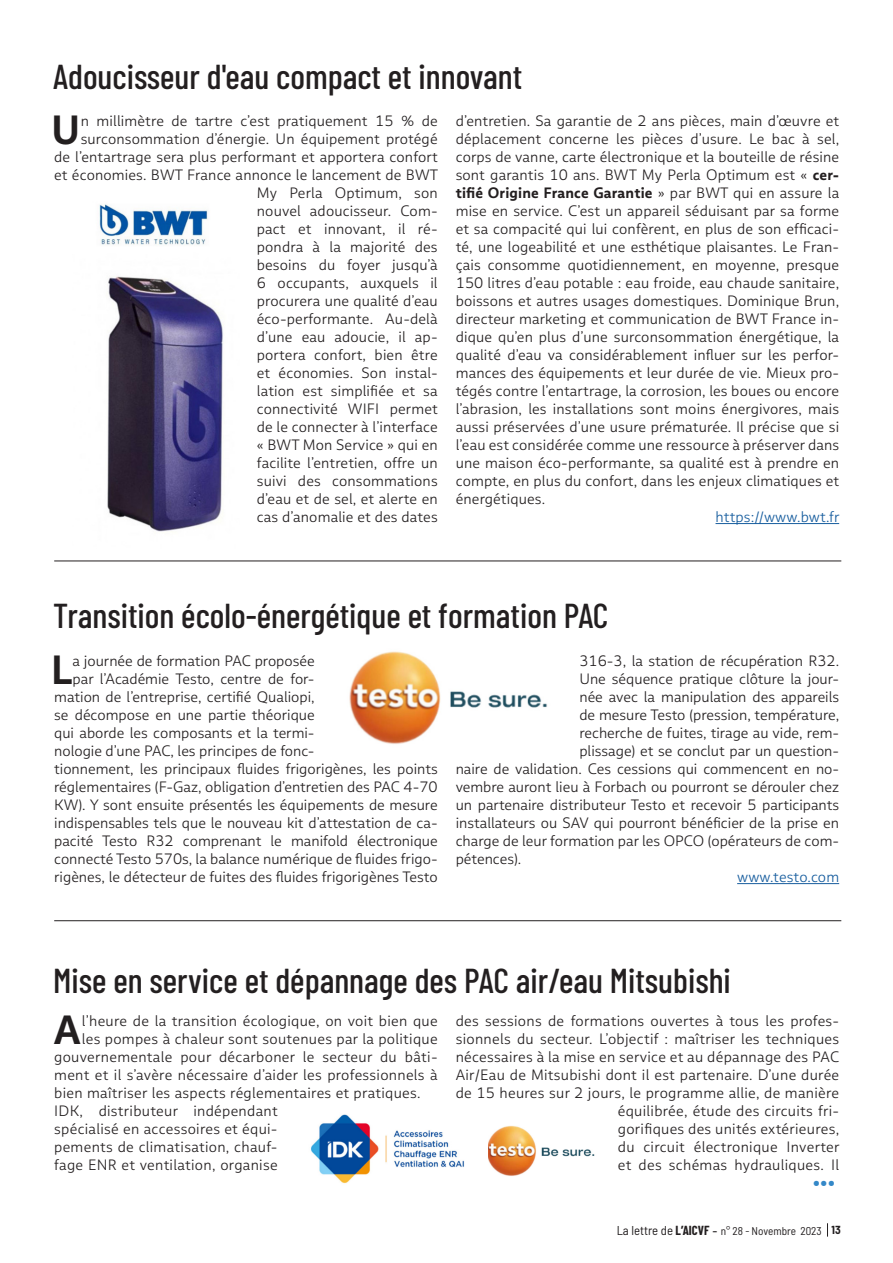
<style>
.page{position:relative;width:893px;height:1263px;background:#fff}
.page>*{position:absolute;margin:0;border:0;box-sizing:border-box;transform-origin:0 0}
.texte_courant_actu{font:700 40.65px "Multiple Sans Pro";color:#231f20}
.titre_actu{font:500 34.5px "Barlow Condensed";color:#231f20}
.tetiere_bleue{font:700 33px "Barlow Condensed";color:#3488c8}
.texte_courant_actu-2{font:300 15px/18px "Multiple Sans Pro";letter-spacing:.005em;color:#231f20;text-align:right}
.texte_courant_actu-3{font:300 15px "Multiple Sans Pro";letter-spacing:.01em;color:#175d9e}
.t1{font:semi-condensed 11.25px "Barlow";color:#231f20}
.s1{font-weight:700}
.s2{font-size:12.75px}
.s3{font-family:"Barlow Condensed";font-weight:700;font-stretch:normal;font-size:12.75px}
.s4{font-family:"Multiple Sans Pro";font-stretch:normal;font-size:12.75px}
.s5{font-weight:700;font-size:11.4px}
</style>
<div class="page">
<svg style="left:827px;top:1223px;width:1px;height:13px"></svg>
<hr style="left:715px;top:523px;width:124px;height:1px;background:#175d9e">
<hr style="left:737px;top:883px;width:102px;height:1px;background:#175d9e">
<hr style="left:54px;top:561px;width:787px;height:1px;background:#231f20">
<hr style="left:54px;top:920px;width:787px;height:1px;background:#231f20">
<img style="left:99px;top:204px;width:125px;height:328px">
<img style="left:349px;top:651px;width:198px;height:93px">
<img style="left:488px;top:1125px;width:107px;height:51px">
<img style="left:311px;top:1114px;width:153px;height:70px">
<p class="titre_actu" style="left:53px;top:51px;width:471px">Adoucisseur d'eau compact et innovant</p>
<p class="texte_courant_actu-2" style="left:54px;top:112px;width:386px">n millimètre de tartre c’est pratiquement 15 % de surconsommation d’énergie. Un équipement protégé<br>de l’entartrage sera plus performant et apportera confort et économies. BWT France annonce le lancement de BWT<br>My Perla Optimum, son<br>nouvel adoucisseur. Com-<br>pact et innovant, il ré-<br>pondra à la majorité des<br>besoins du foyer jusqu’à<br>6 occupants, auxquels il<br>procurera une qualité d’eau<br>éco-performante. Au-delà<br>d’une eau adoucie, il ap-<br>portera confort, bien être<br>et économies. Son instal-<br>lation est simplifiée et sa<br>connectivité WIFI permet<br>de le connecter à l’interface<br>« BWT Mon Service » qui en<br>facilite l’entretien, offre un<br>suivi des consommations<br>d’eau et de sel, et alerte en<br>cas d’anomalie et des dates</p>
<p class="texte_courant_actu-2" style="left:456px;top:112px;width:385px;text-align:justify">d’entretien. Sa garantie de 2 ans pièces, main d’œuvre et déplacement concerne les pièces d’usure. Le bac à sel, corps de vanne, carte électronique et la bouteille de résine sont garantis 10 ans. BWT My Perla Optimum est « <span class="s1">cer&shy;tifié Origine France Garantie</span> » par BWT qui en assure la mise en service. C’est un appareil séduisant par sa forme et sa compacité qui lui confèrent, en plus de son efficaci&shy;té, une logeabilité et une esthétique plaisantes. Le Fran&shy;çais consomme quotidiennement, en moyenne, presque 150 litres d’eau potable : eau froide, eau chaude sanitaire, boissons et autres usages domestiques. Dominique Brun, directeur marketing et communication de BWT France in&shy;dique qu’en plus d’une surconsommation énergétique, la qualité d’eau va considérablement influer sur les perfor&shy;mances des équipements et leur durée de vie. Mieux pro&shy;tégés contre l’entartrage, la corrosion, les boues ou encore l’abrasion, les installations sont moins énergivores, mais aussi préservées d’une usure prématurée. Il précise que si l’eau est considérée comme une ressource à préserver dans une maison éco-performante, sa qualité est à prendre en compte, en plus du confort, dans les enjeux climatiques et énergétiques.</p>
<p class="texte_courant_actu" style="left:51px;top:104px;width:31px">U</p>
<p class="texte_courant_actu-3" style="left:715px;top:508px;width:126px">https://www.bwt.fr</p>
<p class="titre_actu" style="left:53px;top:591px;width:557px">Transition écolo-énergétique et formation PAC</p>
<p class="texte_courant_actu" style="left:51px;top:644px;width:23px">L</p>
<p class="texte_courant_actu-2" style="left:73px;top:652px;width:244px">a journée de formation PAC proposée</p>
<p class="texte_courant_actu-2" style="left:73px;top:670px;width:244px">par l’Académie Testo, centre de for-</p>
<p class="texte_courant_actu-2" style="left:54px;top:688px;width:262px">mation de l’entreprise, certifié Qualiopi,</p>
<p class="texte_courant_actu-2" style="left:54px;top:706px;width:262px">se décompose en une partie théorique</p>
<p class="texte_courant_actu-2" style="left:54px;top:724px;width:262px">qui aborde les composants et la termi-</p>
<p class="texte_courant_actu-2" style="left:54px;top:742px;width:262px">nologie d’une PAC, les principes de fonc-</p>
<p class="texte_courant_actu-2" style="left:54px;top:760px;width:385px">tionnement, les principaux fluides frigorigènes, les points</p>
<p class="texte_courant_actu-2" style="left:54px;top:778px;width:385px">réglementaires (F-Gaz, obligation d’entretien des PAC 4-70</p>
<p class="texte_courant_actu-2" style="left:54px;top:796px;width:385px">KW). Y sont ensuite présentés les équipements de mesure</p>
<p class="texte_courant_actu-2" style="left:54px;top:814px;width:385px">indispensables tels que le nouveau kit d’attestation de ca-</p>
<p class="texte_courant_actu-2" style="left:54px;top:832px;width:385px">pacité Testo R32 comprenant le manifold électronique</p>
<p class="texte_courant_actu-2" style="left:54px;top:850px;width:385px">connecté Testo 570s, la balance numérique de fluides frigo-</p>
<p class="texte_courant_actu-2" style="left:54px;top:868px;width:385px">rigènes, le détecteur de fuites des fluides frigorigènes Testo</p>
<p class="texte_courant_actu-2" style="left:579px;top:652px;width:261px">316-3, la station de récupération R32.</p>
<p class="texte_courant_actu-2" style="left:579px;top:670px;width:261px">Une séquence pratique clôture la jour-</p>
<p class="texte_courant_actu-2" style="left:579px;top:688px;width:261px">née avec la manipulation des appareils</p>
<p class="texte_courant_actu-2" style="left:579px;top:706px;width:261px">de mesure Testo (pression, température,</p>
<p class="texte_courant_actu-2" style="left:579px;top:724px;width:261px">recherche de fuites, tirage au vide, rem-</p>
<p class="texte_courant_actu-2" style="left:579px;top:742px;width:261px">plissage) et se conclut par un question-</p>
<p class="texte_courant_actu-2" style="left:456px;top:760px;width:385px">naire de validation. Ces cessions qui commencent en no-</p>
<p class="texte_courant_actu-2" style="left:456px;top:778px;width:385px">vembre auront lieu à Forbach ou pourront se dérouler chez</p>
<p class="texte_courant_actu-2" style="left:456px;top:796px;width:385px">un partenaire distributeur Testo et recevoir 5 participants</p>
<p class="texte_courant_actu-2" style="left:456px;top:814px;width:385px">installateurs ou SAV qui pourront bénéficier de la prise en</p>
<p class="texte_courant_actu-2" style="left:456px;top:832px;width:385px">charge de leur formation par les OPCO (opérateurs de com-</p>
<p class="texte_courant_actu-2" style="left:456px;top:850px;width:67px">pétences).</p>
<p class="texte_courant_actu-3" style="left:737px;top:868px;width:104px">www.testo.com</p>
<p class="titre_actu" style="left:53px;top:956px;width:679px">Mise en service et dépannage des PAC air/eau Mitsubishi</p>
<p class="texte_courant_actu" style="left:54px;top:1004px;width:28px">A</p>
<p class="texte_courant_actu-2" style="left:82px;top:1012px;width:357px">l’heure de la transition écologique, on voit bien que</p>
<p class="texte_courant_actu-2" style="left:82px;top:1030px;width:357px">les pompes à chaleur sont soutenues par la politique</p>
<p class="texte_courant_actu-2" style="left:54px;top:1048px;width:385px">gouvernementale pour décarboner le secteur du bâti-</p>
<p class="texte_courant_actu-2" style="left:54px;top:1066px;width:385px">ment et il s’avère nécessaire d’aider les professionnels à</p>
<p class="texte_courant_actu-2" style="left:54px;top:1084px;width:368px">bien maîtriser les aspects réglementaires et pratiques.</p>
<p class="texte_courant_actu-2" style="left:54px;top:1102px;width:225px;text-align:justify">IDK, distributeur indépendant spécialisé en accessoires et équi&shy;pements de climatisation, chauf&shy;fage ENR et ventilation, organise</p>
<p class="texte_courant_actu-2" style="left:456px;top:1012px;width:385px">des sessions de formations ouvertes à tous les profes&shy;sionnels du secteur. L’objectif : maîtriser les techniques nécessaires à la mise en service et au dépannage des PAC Air/Eau de Mitsubishi dont il est partenaire. D’une durée de 15 heures sur 2 jours, le programme allie, de manière équilibrée, étude des circuits fri-<br>gorifiques des unités extérieures,<br>du circuit électronique Inverter<br>et des schémas hydrauliques. Il</p>
<p class="tetiere_bleue" style="left:813px;top:1150px;width:24px">...</p>
<p class="t1" style="left:617px;top:1224px;width:225px"><span class="s2">La lettre de</span> <span class="s3">L’AICVF</span> <span class="s4">-</span> n° 28 - Novembre 2023 <span class="s5">13</span></p>
</div>
